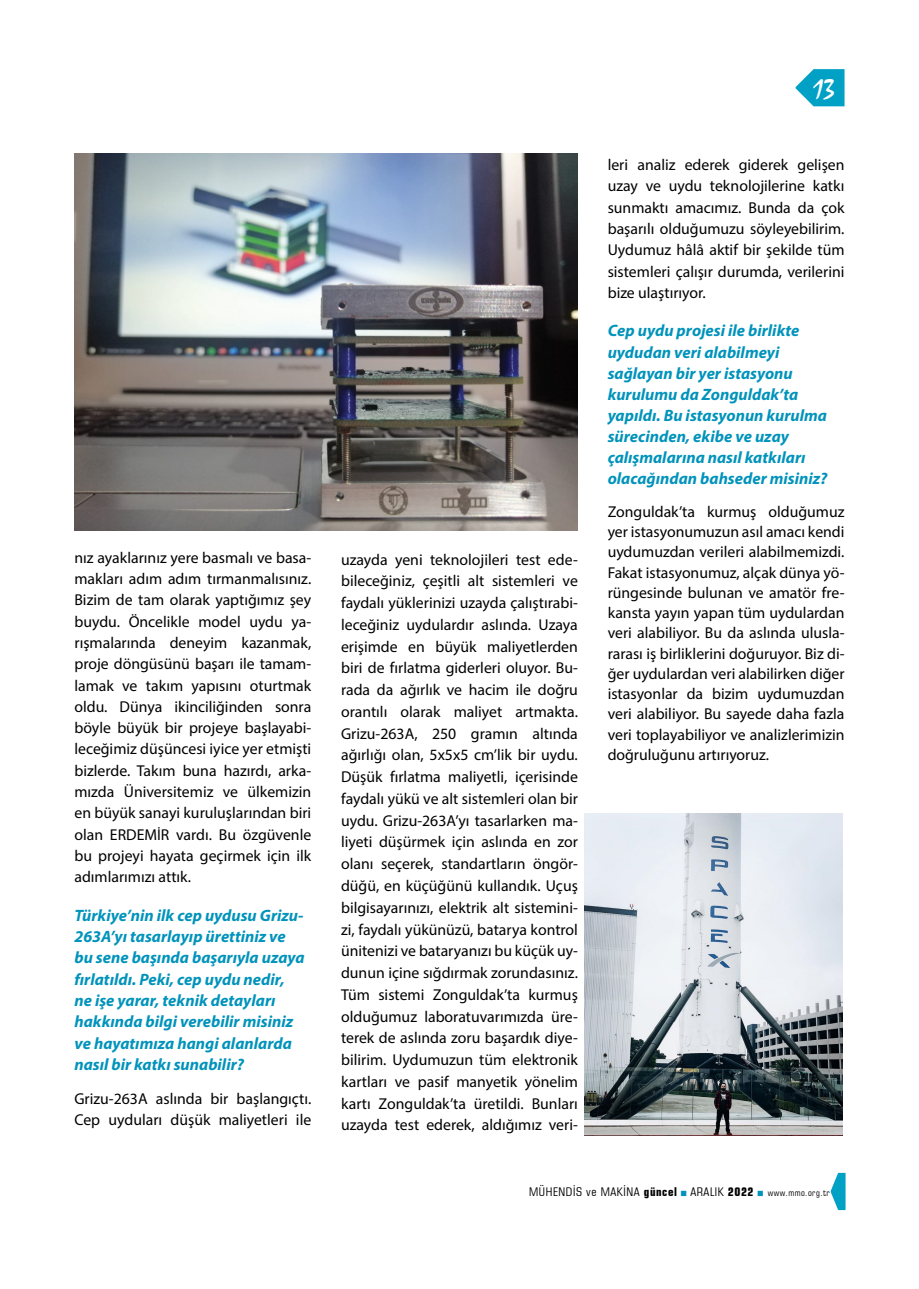
<style>
.page{position:relative;width:919px;height:1289px;background:#fff}
.page>*{position:absolute;margin:0;border:0;box-sizing:border-box;transform-origin:0 0}
.t1{font:27px "TR Mystical Plain";color:#fff}
.t2{font:italic 700 16.5px/21.3px "Myriad Pro";color:#0093bb}
.t3{font:15.75px/21.8px "Myriad Pro";color:#000;text-align:justify}
.t4{font:condensed 12px "Square 721 BT";letter-spacing:.05em;color:#000}
.s1{font-weight:700}
.s2{font-size:9px}
</style>
<div class="page">
<svg style="left:795px;top:69px;width:49px;height:37px"></svg>
<svg style="left:830px;top:1172px;width:15px;height:37px"></svg>
<img style="left:584px;top:813px;width:258px;height:322px">
<img style="left:74px;top:153px;width:503px;height:377px">
<p class="t3" style="left:74px;top:546px;width:238px;line-height:21.3px">nız ayaklarınız yere basmalı ve basa&shy;makları adım adım tırmanmalısınız.<br>Bizim de tam olarak yaptığımız şey buydu. Öncelikle model uydu ya&shy;rışmalarında deneyim kazanmak, proje döngüsünü başarı ile tamam&shy;lamak ve takım yapısını oturtmak oldu. Dünya ikinciliğinden sonra böyle büyük bir projeye başlayabi&shy;leceğimiz düşüncesi iyice yer etmişti bizlerde. Takım buna hazırdı, arka&shy;mızda Üniversitemiz ve ülkemizin en büyük sanayi kuruluşlarından biri olan ERDEMİR vardı. Bu özgüvenle bu projeyi hayata geçirmek için ilk adımlarımızı attık.</p>
<p class="t2" style="left:74px;top:904px;width:232px">Türkiye’nin ilk cep uydusu Grizu-<br>263A’yı tasarlayıp ürettiniz ve bu sene başında başarıyla uzaya fırlatıldı. Peki, cep uydu nedir, ne işe yarar, teknik detayları hakkında bilgi verebilir misiniz ve hayatımıza hangi alanlarda nasıl bir katkı sunabilir?</p>
<p class="t3" style="left:74px;top:1087px;width:238px;line-height:21.3px">Grizu-263A aslında bir başlangıçtı.<br>Cep uyduları düşük maliyetleri ile</p>
<p class="t3" style="left:341px;top:548px;width:238px">uzayda yeni teknolojileri test ede&shy;bileceğiniz, çeşitli alt sistemleri ve faydalı yüklerinizi uzayda çalıştırabi&shy;leceğiniz uydulardır aslında. Uzaya erişimde en büyük maliyetlerden biri de fırlatma giderleri oluyor. Bu&shy;rada da ağırlık ve hacim ile doğru orantılı olarak maliyet artmakta.<br>Grizu-263A, 250 gramın altında ağırlığı olan, 5x5x5 cm’lik bir uydu.<br>Düşük fırlatma maliyetli, içerisinde faydalı yükü ve alt sistemleri olan bir uydu. Grizu-263A’yı tasarlarken ma&shy;liyeti düşürmek için aslında en zor olanı seçerek, standartların öngör&shy;düğü, en küçüğünü kullandık. Uçuş bilgisayarınızı, elektrik alt sistemini&shy;zi, faydalı yükünüzü, batarya kontrol ünitenizi ve bataryanızı bu küçük uy&shy;dunun içine sığdırmak zorundasınız.<br>Tüm sistemi Zonguldak’ta kurmuş olduğumuz laboratuvarımızda üre&shy;terek de aslında zoru başardık diye&shy;bilirim. Uydumuzun tüm elektronik kartları ve pasif manyetik yönelim kartı Zonguldak’ta üretildi. Bunları uzayda test ederek, aldığımız veri-</p>
<h1 class="t1" style="left:813px;top:73px;width:23px">13</h1>
<p class="t3" style="left:607px;top:154px;width:238px;line-height:21.3px">leri analiz ederek giderek gelişen uzay ve uydu teknolojilerine katkı sunmaktı amacımız. Bunda da çok başarılı olduğumuzu söyleyebilirim.<br>Uydumuz hâlâ aktif bir şekilde tüm sistemleri çalışır durumda, verilerini bize ulaştırıyor.</p>
<p class="t2" style="left:607px;top:320px;width:221px">Cep uydu projesi ile birlikte uydudan veri alabilmeyi sağlayan bir yer istasyonu kurulumu da Zonguldak’ta yapıldı. Bu istasyonun kurulma sürecinden, ekibe ve uzay çalışmalarına nasıl katkıları olacağından bahseder misiniz?</p>
<p class="t3" style="left:607px;top:501px;width:238px;line-height:20.2px">Zonguldak’ta kurmuş olduğumuz yer istasyonumuzun asıl amacı kendi uydumuzdan verileri alabilmemizdi.<br>Fakat istasyonumuz, alçak dünya yö&shy;rüngesinde bulunan ve amatör fre&shy;kansta yayın yapan tüm uydulardan veri alabiliyor. Bu da aslında ulusla&shy;rarası iş birliklerini doğuruyor. Biz di&shy;ğer uydulardan veri alabilirken diğer istasyonlar da bizim uydumuzdan veri alabiliyor. Bu sayede daha fazla veri toplayabiliyor ve analizlerimizin doğruluğunu artırıyoruz.</p>
<p class="t4" style="left:529px;top:1184px;width:302px">MÜHENDİS ve MAKİNA <span class="s1">güncel</span> ARALIK <span class="s1">2022</span> <span class="s2">www.mmo.org.tr</span></p>
</div>
